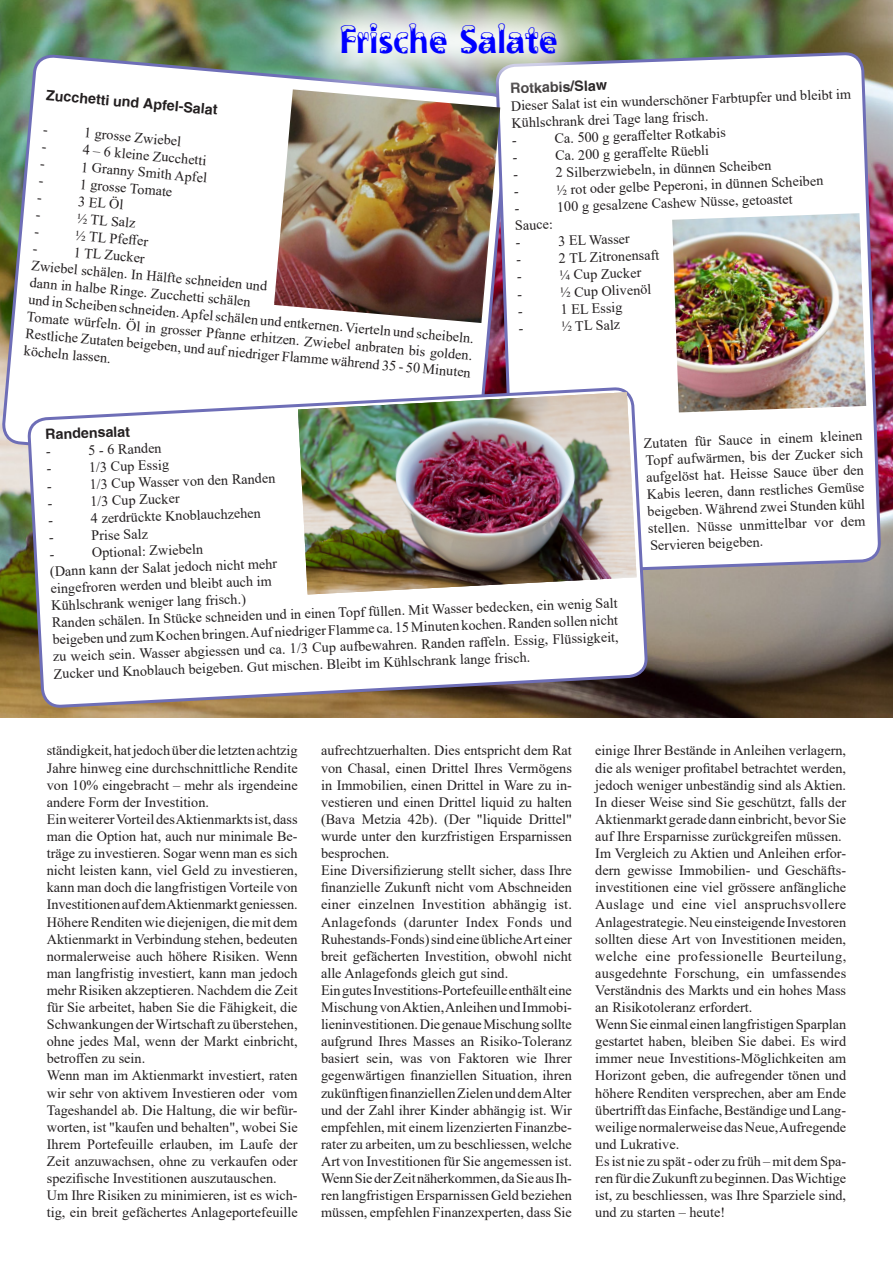
<style>
.page{position:relative;width:893px;height:1263px;background:#fff}
.page>*{position:absolute;margin:0;border:0;box-sizing:border-box;transform-origin:0 0}
._02Titel_24{font:34.5px "Snowdrift";color:#00f}
._01Fließtext_9{font:14.25px/17.1px "Times New Roman";color:#231f20;text-align:justify}
._03Titel_9{font:700 14.25px "Switzerland";color:#231f20}
</style>
<div class="page">
<img style="left:0;top:0;width:893px;height:717px">
<img style="left:1px;top:45px;width:280px;height:447px">
<img style="left:607px;top:0;width:273px;height:718px">
<svg style="left:28px;top:342px;width:619px;height:376px"></svg>
<svg style="left:502px;top:60px;width:365px;height:282px"></svg>
<img style="left:281px;top:0;width:326px;height:105px">
<img style="left:298px;top:392px;width:339px;height:202px">
<img style="left:672px;top:213px;width:194px;height:199px">
<img style="left:12px;top:78px;width:490px;height:326px">
<p class="_02Titel_24" style="left:339px;top:15px;width:221px">Frische Salate</p>
<p class="_03Titel_9" style="left:47px;top:86px;width:173px;rotate:5deg">Zucchetti und Apfel-Salat</p>
<p class="_01Fließtext_9" style="left:85px;top:124px;width:99px;rotate:5deg">1 grosse Zwiebel</p>
<p class="_01Fließtext_9" style="left:84px;top:141px;width:126px;rotate:5deg">4 – 6 kleine Zucchetti</p>
<p class="_01Fließtext_9" style="left:82px;top:158px;width:128px;rotate:5deg">1 Granny Smith Apfel</p>
<p class="_01Fließtext_9" style="left:81px;top:175px;width:94px;rotate:5deg">1 grosse Tomate</p>
<p class="_01Fließtext_9" style="left:79px;top:192px;width:47px;rotate:5deg">3 EL Öl</p>
<p class="_01Fließtext_9" style="left:78px;top:209px;width:60px;rotate:5deg">½ TL Salz</p>
<p class="_01Fließtext_9" style="left:76px;top:226px;width:75px;rotate:5deg">½ TL Pfeff er</p>
<p class="_01Fließtext_9" style="left:75px;top:243px;width:73px;rotate:5deg">1 TL Zucker</p>
<p class="_01Fließtext_9" style="left:32px;top:256px;width:238px;rotate:5deg">Zwiebel schälen. In Hälfte schneiden und</p>
<p class="_01Fließtext_9" style="left:31px;top:273px;width:223px;rotate:5deg">dann in halbe Ringe. Zucchetti schälen</p>
<p class="_01Fließtext_9" style="left:29px;top:290px;width:449px;rotate:5deg">und in Scheiben schneiden. Apfel schälen und entkernen. Vierteln und scheibeln.<br>Tomate würfeln. Öl in grosser Pfanne erhitzen. Zwiebel anbraten bis golden.<br>Restliche Zutaten beigeben, und auf niedriger Flamme während 35 - 50 Minuten köcheln lassen.</p>
<p class="_03Titel_9" style="left:510px;top:80px;width:98px;rotate:-2deg">Rotkabis/Slaw</p>
<p class="_01Fließtext_9" style="left:511px;top:97px;width:342px;rotate:-2deg">Dieser Salat ist ein wunderschöner Farbtupfer und bleibt im<br>Kühlschrank drei Tage lang frisch.</p>
<p class="_01Fließtext_9" style="left:554px;top:129px;width:173px;rotate:-2deg">Ca. 500 g geraff elter Rotkabis</p>
<p class="_01Fließtext_9" style="left:555px;top:147px;width:155px;rotate:-2deg">Ca. 200 g geraff elte Rüebli</p>
<p class="_01Fließtext_9" style="left:555px;top:164px;width:217px;rotate:-2deg">2 Silberzwiebeln, in dünnen Scheiben</p>
<p class="_01Fließtext_9" style="left:556px;top:181px;width:269px;rotate:-2deg">½ rot oder gelbe Peperoni, in dünnen Scheiben</p>
<p class="_01Fließtext_9" style="left:557px;top:198px;width:237px;rotate:-2deg">100 g gesalzene Cashew Nüsse, getoastet</p>
<p class="_01Fließtext_9" style="left:515px;top:216px;width:39px;rotate:-2deg">Sauce:</p>
<p class="_01Fließtext_9" style="left:558px;top:232px;width:73px;rotate:-2deg">3 EL Wasser</p>
<p class="_01Fließtext_9" style="left:558px;top:249px;width:102px;rotate:-2deg">2 TL Zitronensaft</p>
<p class="_01Fließtext_9" style="left:559px;top:266px;width:83px;rotate:-2deg">¼ Cup Zucker</p>
<p class="_01Fließtext_9" style="left:560px;top:283px;width:93px;rotate:-2deg">½ Cup Olivenöl</p>
<p class="_01Fließtext_9" style="left:560px;top:300px;width:64px;rotate:-2deg">1 EL Essig</p>
<p class="_01Fließtext_9" style="left:561px;top:317px;width:60px;rotate:-2deg">½ TL Salz</p>
<p class="_03Titel_9" style="left:45px;top:426px;width:86px;rotate:-2deg">Randensalat</p>
<p class="_01Fließtext_9" style="left:88px;top:441px;width:75px;rotate:-2deg">5 - 6 Randen</p>
<p class="_01Fließtext_9" style="left:89px;top:458px;width:81px;rotate:-2deg">1/3 Cup Essig</p>
<p class="_01Fließtext_9" style="left:89px;top:475px;width:187px;rotate:-2deg">1/3 Cup Wasser von den Randen</p>
<p class="_01Fließtext_9" style="left:90px;top:492px;width:91px;rotate:-2deg">1/3 Cup Zucker</p>
<p class="_01Fließtext_9" style="left:91px;top:509px;width:172px;rotate:-2deg">4 zerdrückte Knoblauchzehen</p>
<p class="_01Fließtext_9" style="left:91px;top:527px;width:58px;rotate:-2deg">Prise Salz</p>
<p class="_01Fließtext_9" style="left:92px;top:544px;width:113px;rotate:-2deg">Optional: Zwiebeln</p>
<p class="_01Fließtext_9" style="left:50px;top:562px;width:229px;rotate:-2deg">(Dann kann der Salat jedoch nicht mehr</p>
<p class="_01Fließtext_9" style="left:50px;top:579px;width:223px;rotate:-2deg">eingefroren werden und bleibt auch im</p>
<p class="_01Fließtext_9" style="left:51px;top:596px;width:196px;rotate:-2deg">Kühlschrank weniger lang frisch.)</p>
<p class="_01Fließtext_9" style="left:52px;top:613px;width:567px;rotate:-2deg">Randen schälen. In Stücke schneiden und in einen Topf füllen. Mit Wasser bedecken, ein wenig Salt beigeben und zum Kochen bringen. Auf niedriger Flamme ca. 15 Minuten kochen. Randen sollen nicht zu weich sein. Wasser abgiessen und ca. 1/3 Cup aufbewahren. Randen raff eln. Essig, Flüssigkeit, Zucker und Knoblauch beigeben. Gut mischen. Bleibt im Kühlschrank lange frisch.</p>
<p class="_01Fließtext_9" style="left:643px;top:434px;width:221px;rotate:-2deg">Zutaten für Sauce in einem kleinen Topf aufwärmen, bis der Zucker sich aufgelöst hat. Heisse Sauce über den Kabis leeren, dann restliches Gemüse beigeben. Während zwei Stunden kühl stellen. Nüsse unmittelbar vor dem Servieren beigeben.</p>
<p class="_01Fließtext_9" style="left:47px;top:742px;width:252px">ständigkeit, hat jedoch über die letzten achtzig Jahre hinweg eine durchschnittliche Rendite von 10% eingebracht – mehr als irgendeine andere Form der Investition.</p>
<p class="_01Fließtext_9" style="left:47px;top:810px;width:252px">Ein weiterer Vorteil des Aktienmarkts ist, dass man die Option hat, auch nur minimale Be&shy;träge zu investieren. Sogar wenn man es sich nicht leisten kann, viel Geld zu investieren, kann man doch die langfristigen Vorteile von Investitionen auf dem Aktienmarkt geniessen.</p>
<p class="_01Fließtext_9" style="left:47px;top:913px;width:252px">Höhere Renditen wie diejenigen, die mit dem Aktienmarkt in Verbindung stehen, bedeuten normalerweise auch höhere Risiken. Wenn man langfristig investiert, kann man jedoch mehr Risiken akzeptieren. Nachdem die Zeit für Sie arbeitet, haben Sie die Fähigkeit, die Schwankungen der Wirtschaft zu überstehen, ohne jedes Mal, wenn der Markt einbricht, betroffen zu sein.</p>
<p class="_01Fließtext_9" style="left:47px;top:1067px;width:252px">Wenn man im Aktienmarkt investiert, raten wir sehr von aktivem Investieren oder vom Tageshandel ab. Die Haltung, die wir befür&shy;worten, ist "kaufen und behalten", wobei Sie Ihrem Portefeuille erlauben, im Laufe der Zeit anzuwachsen, ohne zu verkaufen oder spezifische Investitionen auszutauschen.</p>
<p class="_01Fließtext_9" style="left:47px;top:1186px;width:252px">Um Ihre Risiken zu minimieren, ist es wich&shy;tig, ein breit gefächertes Anlageportefeuille</p>
<p class="_01Fließtext_9" style="left:321px;top:742px;width:252px">aufrechtzuerhalten. Dies entspricht dem Rat von Chasal, einen Drittel Ihres Vermögens in Immobilien, einen Drittel in Ware zu in&shy;vestieren und einen Drittel liquid zu halten (Bava Metzia 42b). (Der "liquide Drittel" wurde unter den kurzfristigen Ersparnissen besprochen.</p>
<p class="_01Fließtext_9" style="left:321px;top:861px;width:252px">Eine Diversifizierung stellt sicher, dass Ihre finanzielle Zukunft nicht vom Abschneiden einer einzelnen Investition abhängig ist.<br>Anlagefonds (darunter Index Fonds und Ruhestands-Fonds) sind eine übliche Art einer breit gefächerten Investition, obwohl nicht alle Anlagefonds gleich gut sind.</p>
<p class="_01Fließtext_9" style="left:321px;top:981px;width:252px">Ein gutes Investitions-Portefeuille enthält eine Mischung von Aktien, Anleihen und Immobi&shy;lieninvestitionen. Die genaue Mischung sollte aufgrund Ihres Masses an Risiko-Toleranz basiert sein, was von Faktoren wie Ihrer gegenwärtigen finanziellen Situation, ihren zukünftigen finanziellen Zielen und dem Alter und der Zahl ihrer Kinder abhängig ist. Wir empfehlen, mit einem lizenzierten Finanzbe&shy;rater zu arbeiten, um zu beschliessen, welche Art von Investitionen für Sie angemessen ist.</p>
<p class="_01Fließtext_9" style="left:321px;top:1169px;width:252px">Wenn Sie der Zeit näherkommen, da Sie aus Ih&shy;ren langfristigen Ersparnissen Geld beziehen müssen, empfehlen Finanzexperten, dass Sie</p>
<p class="_01Fließtext_9" style="left:595px;top:742px;width:252px">einige Ihrer Bestände in Anleihen verlagern, die als weniger profitabel betrachtet werden, jedoch weniger unbeständig sind als Aktien.</p>
<p class="_01Fließtext_9" style="left:595px;top:793px;width:252px">In dieser Weise sind Sie geschützt, falls der Aktienmarkt gerade dann einbricht, bevor Sie auf Ihre Ersparnisse zurückgreifen müssen.</p>
<p class="_01Fließtext_9" style="left:595px;top:844px;width:253px">Im Vergleich zu Aktien und Anleihen erfor&shy;dern gewisse Immobilien- und Geschäfts&shy;investitionen eine viel grössere anfängliche Auslage und eine viel anspruchsvollere Anlagestrategie. Neu einsteigende Investoren sollten diese Art von Investitionen meiden, welche eine professionelle Beurteilung, ausgedehnte Forschung, ein umfassendes Verständnis des Markts und ein hohes Mass an Risikotoleranz erfordert.</p>
<p class="_01Fließtext_9" style="left:595px;top:1015px;width:252px">Wenn Sie einmal einen langfristigen Sparplan gestartet haben, bleiben Sie dabei. Es wird immer neue Investitions-Möglichkeiten am Horizont geben, die aufregender tönen und höhere Renditen versprechen, aber am Ende übertrifft das Einfache, Beständige und Lang&shy;weilige normalerweise das Neue, Aufregende und Lukrative.</p>
<p class="_01Fließtext_9" style="left:595px;top:1152px;width:252px">Es ist nie zu spät - oder zu früh – mit dem Spa&shy;ren für die Zukunft zu beginnen. Das Wichtige ist, zu beschliessen, was Ihre Sparziele sind, und zu starten – heute!</p>
</div>
